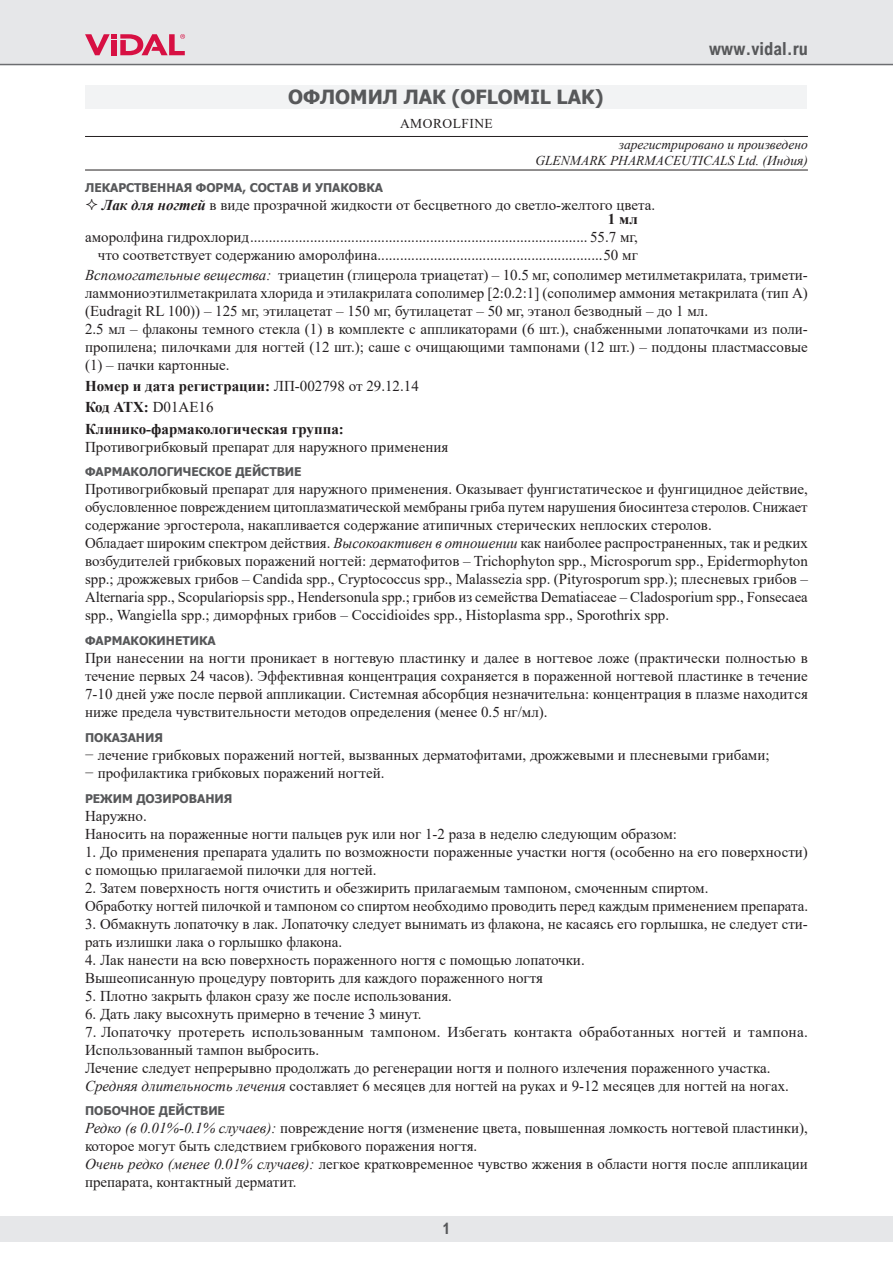
<style>
.page{position:relative;width:893px;height:1263px;background:#fff}
.page>*{position:absolute;margin:0;border:0;box-sizing:border-box;transform-origin:0 0}
.t1{font:700 19.5px "Tahoma";color:#57585a}
.t2{font:700 18px "Arial Nova Cond";color:#57585a}
.t3{font:700 15.75px "Arial Nova Cond";color:#57585a}
.t4{font:15px/18px "Times New Roman";color:#231f20}
.t5{font:700 15px/21.1px "Times New Roman";color:#231f20}
.t6{font:italic 13.5px/16.5px "Times New Roman";color:#231f20;text-align:right}
.t7{font:13.5px "Times New Roman";letter-spacing:.035em;color:#231f20}
.t8{font:700 12px "Tahoma";color:#57585a}
.s1{font-weight:700;font-style:italic}
.s2{font-weight:700}
.s3{font-style:italic}
.s4{font-weight:400}
</style>
<div class="page">
<div style="left:0;top:1216px;width:893px;height:26px;background:#e6e7e9"></div>
<div style="left:0;top:0;width:893px;height:64px;background:#e6e7e9"></div>
<svg style="left:85px;top:34px;width:100px;height:21px"></svg>
<hr style="left:0;top:64px;width:893px;height:1px;background:#6c6d70">
<hr style="left:85px;top:136px;width:723px;height:1px;background:#231f20">
<hr style="left:85px;top:170px;width:723px;height:1px;background:#231f20">
<div style="left:85px;top:85px;width:722px;height:24px;background:#f2f3f4"></div>
<p class="t2" style="left:709px;top:38px;width:100px">www.vidal.ru</p>
<h1 class="t1" style="left:288px;top:84px;width:317px">ОФЛОМИЛ ЛАК (OFLOMIL LAK)</h1>
<p class="t7" style="left:400px;top:114px;width:94px">AMOROLFINE</p>
<p class="t6" style="left:535px;top:136px;width:274px">зарегистрировано и произведено<br>GLENMARK PHARMACEUTICALS Ltd. (Индия)</p>
<p class="t8" style="left:85px;top:179px;width:299px">ЛЕКАРСТВЕННАЯ ФОРМА, СОСТАВ И УПАКОВКА</p>
<p class="t4" style="left:608px;top:197px;width:49px;line-height:14.4px;text-indent:-506px"><span class="s1">Лак для ногтей</span> в виде прозрачной жидкости от бесцветного до светло-желтого цвета.<br><span class="s2">1 мл</span></p>
<p class="t4" style="left:85px;top:228px;width:554px;text-align:right">аморолфина гидрохлорид.......................................................................................... 55.7 мг, что соответствует содержанию аморолфина............................................................50 мг</p>
<p class="t4" style="left:85px;top:265px;width:724px"><span class="s3">Вспомогательные вещества:</span> триацетин (глицерола триацетат) – 10.5 мг, сополимер метилметакрилата, тримети&shy;ламмониоэтилметакрилата хлорида и этилакрилата сополимер [2:0.2:1] (сополимер аммония метакрилата (тип А) (Eudragit RL 100)) – 125 мг, этилацетат – 150 мг, бутилацетат – 50 мг, этанол безводный – до 1 мл.<br>2.5 мл – флаконы темного стекла (1) в комплекте с аппликаторами (6 шт.), снабженными лопаточками из поли&shy;пропилена; пилочками для ногтей (12 шт.); саше с очищающими тампонами (12 шт.) – поддоны пластмассовые (1) – пачки картонные.</p>
<p class="t5" style="left:85px;top:375px;width:335px">Номер и дата регистрации: <span class="s4">ЛП-002798 от 29.12.14<br></span>Код АТХ: <span class="s4">D01AE16<br></span>Клинико-фармакологическая группа:</p>
<p class="t4" style="left:85px;top:437px;width:365px">Противогрибковый препарат для наружного применения</p>
<p class="t8" style="left:85px;top:463px;width:218px">ФАРМАКОЛОГИЧЕСКОЕ ДЕЙСТВИЕ</p>
<p class="t4" style="left:85px;top:480px;width:724px">Противогрибковый препарат для наружного применения. Оказывает фунгистатическое и фунгицидное действие, обусловленное повреждением цитоплазматической мембраны гриба путем нарушения биосинтеза стеролов. Снижает содержание эргостерола, накапливается содержание атипичных стерических неплоских стеролов.<br>Обладает широким спектром действия. <span class="s3">Высокоактивен в отношении</span> как наиболее распространенных, так и редких возбудителей грибковых поражений ногтей: дерматофитов – Trichophyton spp., Microsporum spp., Epidermophyton spp.; дрожжевых грибов – Candida spp., Cryptococcus spp., Malassezia spp. (Pityrosporum spp.); плесневых грибов – Alternaria spp., Scopulariopsis spp., Hendersonula spp.; грибов из семейства Dematiaceae – Cladosporium spp., Fonsecaea spp., Wangiella spp.; диморфных грибов – Coccidioides spp., Histoplasma spp., Sporothrix spp.</p>
<p class="t8" style="left:85px;top:632px;width:132px">ФАРМАКОКИНЕТИКА</p>
<p class="t4" style="left:85px;top:648px;width:724px;text-align:justify">При нанесении на ногти проникает в ногтевую пластинку и далее в ногтевое ложе (практически полностью в течение первых 24 часов). Эффективная концентрация сохраняется в пораженной ногтевой пластинке в течение 7-10 дней уже после первой аппликации. Системная абсорбция незначительна: концентрация в плазме находится ниже предела чувствительности методов определения (менее 0.5 нг/мл).</p>
<p class="t8" style="left:85px;top:729px;width:79px">ПОКАЗАНИЯ</p>
<p class="t4" style="left:85px;top:745px;width:686px">− лечение грибковых поражений ногтей, вызванных дерматофитами, дрожжевыми и плесневыми грибами; − профилактика грибковых поражений ногтей.</p>
<p class="t8" style="left:85px;top:790px;width:149px">РЕЖИМ ДОЗИРОВАНИЯ</p>
<p class="t4" style="left:85px;top:806px;width:593px">Наружно.<br>Наносить на пораженные ногти пальцев рук или ног 1-2 раза в неделю следующим образом:</p>
<p class="t4" style="left:85px;top:842px;width:724px">1. До применения препарата удалить по возможности пораженные участки ногтя (особенно на его поверхности) с помощью прилагаемой пилочки для ногтей.</p>
<p class="t4" style="left:85px;top:878px;width:724px">2. Затем поверхность ногтя очистить и обезжирить прилагаемым тампоном, смоченным спиртом.<br>Обработку ногтей пилочкой и тампоном со спиртом необходимо проводить перед каждым применением препарата.</p>
<p class="t4" style="left:85px;top:914px;width:724px">3. Обмакнуть лопаточку в лак. Лопаточку следует вынимать из флакона, не касаясь его горлышка, не следует сти&shy;рать излишки лака о горлышко флакона.</p>
<p class="t4" style="left:85px;top:950px;width:501px">4. Лак нанести на всю поверхность пораженного ногтя с помощью лопаточки.<br>Вышеописанную процедуру повторить для каждого пораженного ногтя</p>
<p class="t4" style="left:85px;top:986px;width:368px">5. Плотно закрыть флакон сразу же после использования.</p>
<p class="t4" style="left:85px;top:1004px;width:338px">6. Дать лаку высохнуть примерно в течение 3 минут.</p>
<p class="t4" style="left:85px;top:1022px;width:724px">7. Лопаточку протереть использованным тампоном. Избегать контакта обработанных ногтей и тампона.<br>Использованный тампон выбросить.<br>Лечение следует непрерывно продолжать до регенерации ногтя и полного излечения пораженного участка.<br><span class="s3">Средняя длительность лечения</span> составляет 6 месяцев для ногтей на руках и 9-12 месяцев для ногтей на ногах.</p>
<p class="t8" style="left:85px;top:1102px;width:141px">ПОБОЧНОЕ ДЕЙСТВИЕ</p>
<p class="t4" style="left:85px;top:1119px;width:724px"><span class="s3">Редко (в 0.01%-0.1% случаев):</span> повреждение ногтя (изменение цвета, повышенная ломкость ногтевой пластинки), которое могут быть следствием грибкового поражения ногтя.<br><span class="s3">Очень редко (менее 0.01% случаев):</span> легкое кратковременное чувство жжения в области ногтя после аппликации препарата, контактный дерматит.</p>
<p class="t3" style="left:443px;top:1218px;width:9px">1</p>
</div>
